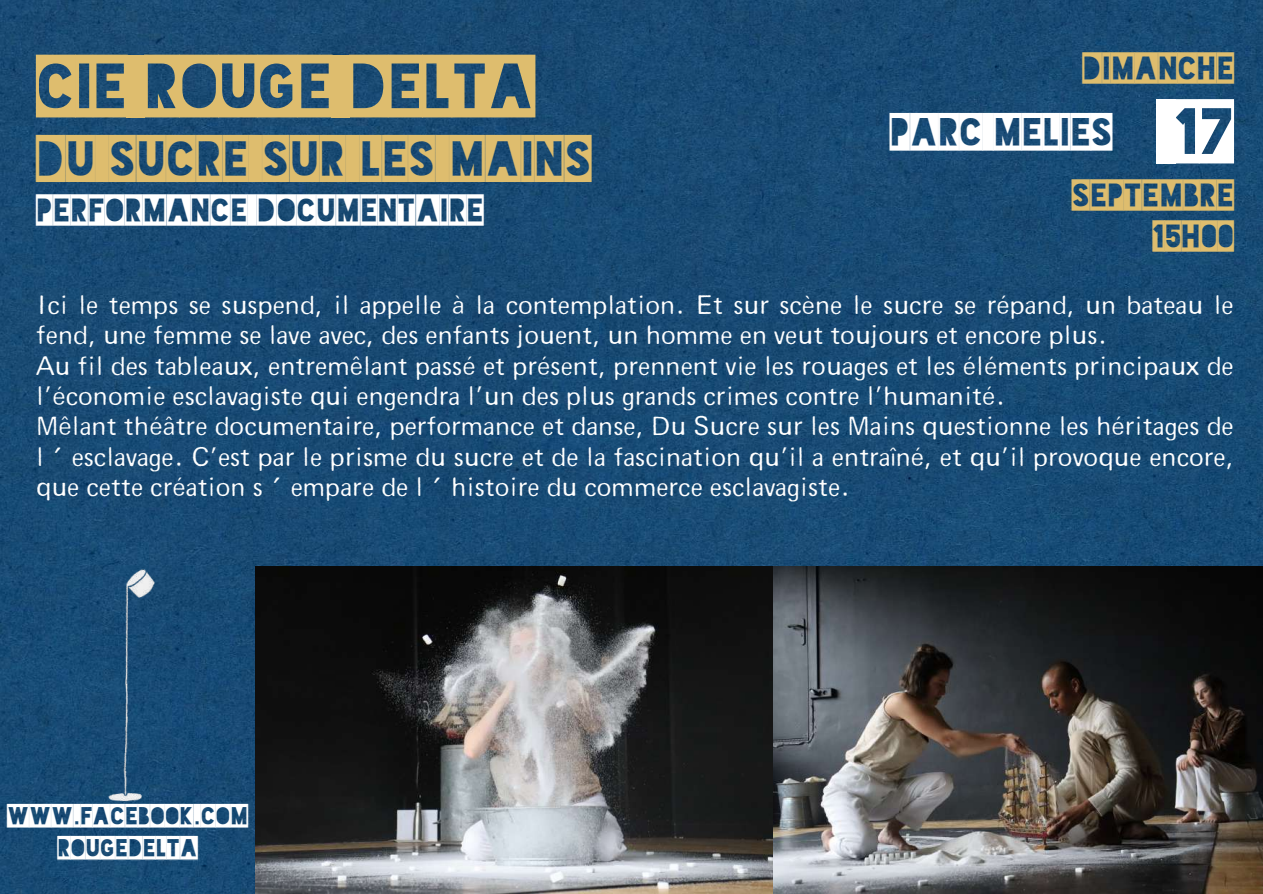
<style>
.page{position:relative;width:1263px;height:894px;background:#fff}
.page>*{position:absolute;margin:0;border:0;box-sizing:border-box;transform-origin:0 0}
.t1{font:61.5px "Blackout 2 AM";color:#fff}
.t2{font:60px "Blackout 2 AM";color:#debd6e}
.t3{font:45px "Blackout 2 AM";letter-spacing:.01em;color:#debd6e}
.t4{font:36px "Blackout 2 AM";color:#fff}
.t5{font:30px "Blackout 2 AM";letter-spacing:.01em;color:#fff}
.t6{font:30px/41.5px "Blackout 2 AM";color:#debd6e;text-align:right}
.t7{font:300 25.5px/30.3px "Fluxisch Else";color:#fff}
.t8{font:22.5px/31.5px "Blackout 2 AM";color:#fff;text-align:center}
</style>
<div class="page">
<img style="left:0;top:0;width:1263px;height:893px">
<img style="left:255px;top:566px;width:1008px;height:327px">
<img style="left:68px;top:566px;width:119px;height:237px">
<hr style="left:7px;top:826px;width:241px;height:2px;background:#fff">
<hr style="left:57px;top:857px;width:141px;height:3px;background:#fff">
<h2 class="t2" style="left:36px;top:55px;width:500px">CIE ROUGE DELTA</h2>
<h3 class="t3" style="left:36px;top:135px;width:557px">DU SUCRE SUR LES MAINS</h3>
<p class="t5" style="left:36px;top:194px;width:449px">PERFORMANCE DOCUMENTAIRE</p>
<p class="t6" style="left:1082px;top:47px;width:153px">DIMANCHE</p>
<h1 class="t1" style="left:1175px;top:99px;width:61px">17</h1>
<p class="t6" style="left:1072px;top:174px;width:163px">SEPTEMBRE<br>15H00</p>
<h3 class="t4" style="left:890px;top:113px;width:224px">PARC MELIES</h3>
<p class="t7" style="left:36px;top:291px;width:1199px">Ici le temps se suspend, il appelle à la contemplation. Et sur scène le sucre se répand, un bateau le fend, une femme se lave avec, des enfants jouent, un homme en veut toujours et encore plus.<br>Au fil des tableaux, entremêlant passé et présent, prennent vie les rouages et les éléments principaux de l’économie esclavagiste qui engendra l’un des plus grands crimes contre l’humanité.<br>Mêlant théâtre documentaire, performance et danse, Du Sucre sur les Mains questionne les héritages de l'esclavage. C’est par le prisme du sucre et de la fascination qu’il a entraîné, et qu’il provoque encore, que cette création s'empare de l'histoire du commerce esclavagiste.</p>
<p class="t8" style="left:7px;top:800px;width:243px">WWW.FACEBOOK.COM<br>ROUGEDELTA</p>
</div>
